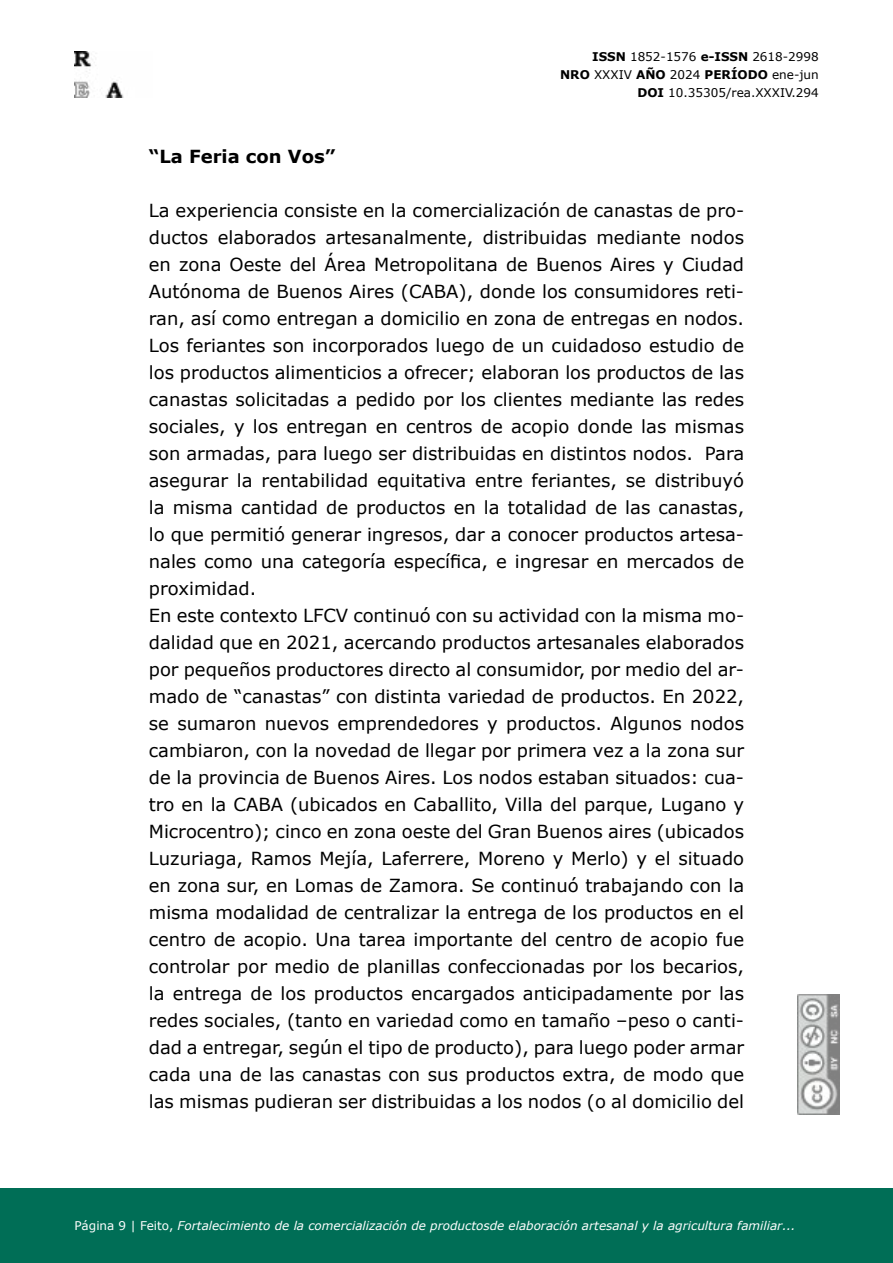
<style>
.page{position:relative;width:893px;height:1263px;background:#fff}
.page>*{position:absolute;margin:0;border:0;box-sizing:border-box;transform-origin:0 0}
.t1{font:18px/27px "Verdana";color:#000}
.t2{font:700 18px "Verdana";color:#000}
.t3{font:italic 12px "Verdana";color:#fff}
.t4{font:12px/18px "Verdana";color:#000;text-align:right}
.s1{font-weight:700}
.s2{font-style:normal}
</style>
<div class="page">
<img style="left:798px;top:994px;width:42px;height:120px">
<div style="left:0;top:1188px;width:893px;height:75px;background:#006e56"></div>
<img style="left:74px;top:52px;width:50px;height:45px">
<p class="t4" style="left:560px;top:48px;width:260px"><span class="s1">ISSN</span> 1852-1576 <span class="s1">e-ISSN</span> 2618-2998<br><span class="s1">NRO</span> XXXIV <span class="s1">AÑO</span> 2024 <span class="s1">PERÍODO</span> ene-jun<br><span class="s1">DOI</span> 10.35305/rea.XXXIV.294</p>
<p class="t2" style="left:149px;top:144px;width:188px">“La Feria con Vos”</p>
<p class="t1" style="left:149px;top:197px;width:597px">La experiencia consiste en la comercialización de canastas de pro&shy;ductos elaborados artesanalmente, distribuidas mediante nodos en zona Oeste del Área Metropolitana de Buenos Aires y Ciudad Autónoma de Buenos Aires (CABA), donde los consumidores reti&shy;ran, así como entregan a domicilio en zona de entregas en nodos.<br>Los feriantes son incorporados luego de un cuidadoso estudio de los productos alimenticios a ofrecer; elaboran los productos de las canastas solicitadas a pedido por los clientes mediante las redes sociales, y los entregan en centros de acopio donde las mismas son armadas, para luego ser distribuidas en distintos nodos. Para asegurar la rentabilidad equitativa entre feriantes, se distribuyó la misma cantidad de productos en la totalidad de las canastas, lo que permitió generar ingresos, dar a conocer productos artesa&shy;nales como una categoría específica, e ingresar en mercados de proximidad.<br>En este contexto LFCV continuó con su actividad con la misma mo&shy;dalidad que en 2021, acercando productos artesanales elaborados por pequeños productores directo al consumidor, por medio del ar&shy;mado de “canastas” con distinta variedad de productos. En 2022, se sumaron nuevos emprendedores y productos. Algunos nodos cambiaron, con la novedad de llegar por primera vez a la zona sur de la provincia de Buenos Aires. Los nodos estaban situados: cua&shy;tro en la CABA (ubicados en Caballito, Villa del parque, Lugano y Microcentro); cinco en zona oeste del Gran Buenos aires (ubicados Luzuriaga, Ramos Mejía, Laferrere, Moreno y Merlo) y el situado en zona sur, en Lomas de Zamora. Se continuó trabajando con la misma modalidad de centralizar la entrega de los productos en el centro de acopio. Una tarea importante del centro de acopio fue controlar por medio de planillas confeccionadas por los becarios, la entrega de los productos encargados anticipadamente por las redes sociales, (tanto en variedad como en tamaño –peso o canti&shy;dad a entregar, según el tipo de producto), para luego poder armar cada una de las canastas con sus productos extra, de modo que las mismas pudieran ser distribuidas a los nodos (o al domicilio del</p>
<p class="t3" style="left:74px;top:1217px;width:723px"><span class="s2">Página 9 | Feito,</span> Fortalecimiento de la comercialización de productosde elaboración artesanal y la agricultura familiar...</p>
</div>
